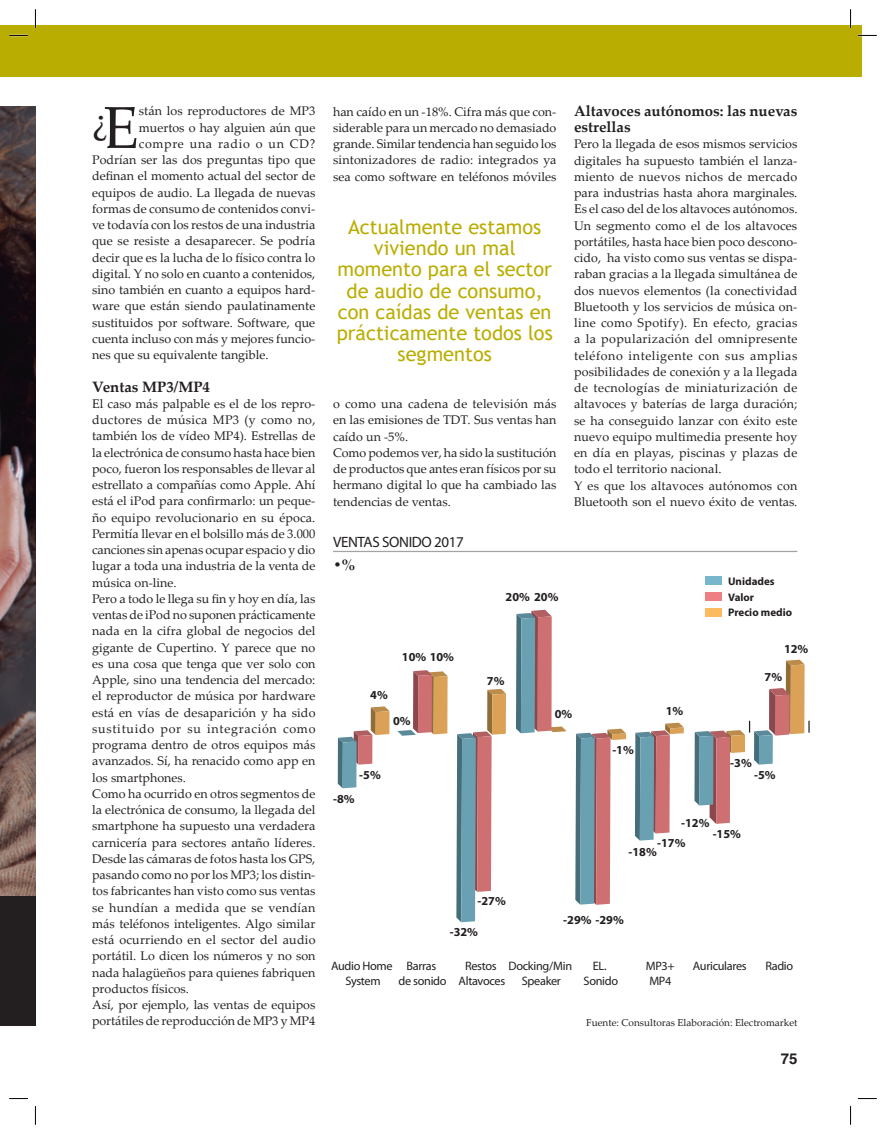
<style>
.page{position:relative;width:886px;height:1134px;background:#fff}
.page>*{position:absolute;margin:0;border:0;box-sizing:border-box;transform-origin:0 0}
.t1{font:59.12px "Palatino Linotype";color:#231f20}
.t2{font:35.88px "Palatino Linotype";color:#231f20}
.t3{font:20px/21.2px "Trebuchet MS";color:#baad01;text-align:center}
.t4{font:700 15px/16.2px "Palatino Linotype";color:#231f20}
.t5{font:15px "Myriad";letter-spacing:-.025em;color:#231f20}
.t6{font:700 15px "Helvetica";color:#231f20}
.t7{font:700 15px "Square 721 BT";color:#231f20}
.t8{font:12.5px/16.2px "Palatino Linotype";color:#231f20}
.t9{font:12.5px "Palatino Linotype";letter-spacing:.05em;color:#231f20}
.t10{font:12.25px/14.8px "Myriad Pro";letter-spacing:-.025em;color:#231f20;text-align:center}
.t11{font:700 12.25px "Myriad Pro";color:#231f20}
.t12{font:700 11px/15.6px "Myriad Pro";color:#231f20}
.t13{font:10px "Palatino Linotype";color:#231f20}
.s1{font-family:"Palatino Linotype"}
</style>
<div class="page">
<div style="left:0;top:25px;width:861px;height:52px;background:#baad01"></div>
<img style="left:0;top:106px;width:35px;height:790px">
<div style="left:0;top:896px;width:35px;height:130px;background:#231f20"></div>
<hr style="left:333px;top:551px;width:464px;height:1px;background:#a1a3a6">
<svg style="left:338px;top:706px;width:51px;height:82px"></svg>
<svg style="left:397px;top:670px;width:51px;height:66px"></svg>
<svg style="left:456px;top:689px;width:50px;height:233px"></svg>
<svg style="left:516px;top:610px;width:51px;height:123px"></svg>
<svg style="left:575px;top:729px;width:51px;height:176px"></svg>
<svg style="left:635px;top:723px;width:49px;height:118px"></svg>
<svg style="left:694px;top:660px;width:115px;height:164px"></svg>
<div style="left:705px;top:577px;width:17px;height:8px;background:#78b6cb"></div>
<div style="left:705px;top:592px;width:17px;height:9px;background:#ed8083"></div>
<div style="left:705px;top:608px;width:17px;height:8px;background:#fcba61"></div>
<svg style="left:9px;top:35px;width:19px;height:1px"></svg>
<svg style="left:858px;top:35px;width:19px;height:1px"></svg>
<svg style="left:9px;top:1098px;width:19px;height:1px"></svg>
<svg style="left:858px;top:1098px;width:19px;height:1px"></svg>
<svg style="left:35px;top:9px;width:1px;height:19px"></svg>
<svg style="left:35px;top:1106px;width:1px;height:19px"></svg>
<svg style="left:850px;top:9px;width:1px;height:19px"></svg>
<svg style="left:850px;top:1106px;width:1px;height:19px"></svg>
<h1 class="t1" style="left:103px;top:86px;width:38px">E</h1>
<p class="t8" style="left:139px;top:102px;width:178px">stán los reproductores de MP3</p>
<h2 class="t2" style="left:92px;top:94px;width:17px">¿</h2>
<p class="t8" style="left:139px;top:119px;width:178px">muertos o hay alguien aún que</p>
<p class="t9" style="left:139px;top:135px;width:178px">compre una radio o un CD?</p>
<p class="t8" style="left:92px;top:151px;width:225px">Podrían ser las dos preguntas tipo que</p>
<p class="t8" style="left:92px;top:167px;width:225px">definan el momento actual del sector de</p>
<p class="t8" style="left:92px;top:184px;width:225px">equipos de audio. La llegada de nuevas</p>
<p class="t8" style="left:92px;top:200px;width:225px">formas de consumo de contenidos convi-</p>
<p class="t8" style="left:92px;top:216px;width:225px">ve todavía con los restos de una industria</p>
<p class="t8" style="left:92px;top:232px;width:225px">que se resiste a desaparecer. Se podría</p>
<p class="t8" style="left:92px;top:249px;width:225px">decir que es la lucha de lo físico contra lo</p>
<p class="t8" style="left:92px;top:265px;width:225px">digital. Y no solo en cuanto a contenidos,</p>
<p class="t8" style="left:92px;top:281px;width:225px">sino también en cuanto a equipos hard-</p>
<p class="t8" style="left:92px;top:297px;width:225px">ware que están siendo paulatinamente</p>
<p class="t8" style="left:92px;top:314px;width:225px">sustituidos por software. Software, que</p>
<p class="t8" style="left:92px;top:330px;width:225px">cuenta incluso con más y mejores funcio-</p>
<p class="t8" style="left:92px;top:346px;width:178px">nes que su equivalente tangible.</p>
<p class="t4" style="left:92px;top:378px;width:119px">Ventas MP3/MP4</p>
<p class="t8" style="left:92px;top:395px;width:225px">El caso más palpable es el de los repro&shy;ductores de música MP3 (y como no, también los de vídeo MP4). Estrellas de la electrónica de consumo hasta hace bien poco, fueron los responsables de llevar al estrellato a compañías como Apple. Ahí está el iPod para confirmarlo: un peque&shy;ño equipo revolucionario en su época.<br>Permitía llevar en el bolsillo más de 3.000 canciones sin apenas ocupar espacio y dio lugar a toda una industria de la venta de música on-line.<br>Pero a todo le llega su fin y hoy en día, las ventas de iPod no suponen prácticamente nada en la cifra global de negocios del gigante de Cupertino. Y parece que no es una cosa que tenga que ver solo con Apple, sino una tendencia del mercado: el reproductor de música por hardware está en vías de desaparición y ha sido sustituido por su integración como programa dentro de otros equipos más avanzados. Sí, ha renacido como app en los smartphones.<br>Como ha ocurrido en otros segmentos de la electrónica de consumo, la llegada del smartphone ha supuesto una verdadera carnicería para sectores antaño líderes.<br>Desde las cámaras de fotos hasta los GPS, pasando como no por los MP3; los distin&shy;tos fabricantes han visto como sus ventas se hundían a medida que se vendían más teléfonos inteligentes. Algo similar está ocurriendo en el sector del audio portátil. Lo dicen los números y no son nada halagüeños para quienes fabriquen productos físicos.<br>Así, por ejemplo, las ventas de equipos portátiles de reproducción de MP3 y MP4</p>
<p class="t8" style="left:333px;top:103px;width:225px;text-align:justify">han caído en un -18%. Cifra más que con&shy;siderable para un mercado no demasiado grande. Similar tendencia han seguido los sintonizadores de radio: integrados ya sea como software en teléfonos móviles</p>
<h3 class="t3" style="left:337px;top:216px;width:217px">Actualmente estamos viviendo un mal momento para el sector de audio de consumo, con caídas de ventas en prácticamente todos los segmentos</h3>
<p class="t8" style="left:333px;top:395px;width:225px">o como una cadena de televisión más en las emisiones de TDT. Sus ventas han caído un -5%.<br>Como podemos ver, ha sido la sustitución de productos que antes eran físicos por su hermano digital lo que ha cambiado las tendencias de ventas.</p>
<p class="t5" style="left:333px;top:535px;width:132px">VENTAS SONIDO 2017</p>
<p class="t7" style="left:333px;top:555px;width:24px">•<span class="s1">%</span></p>
<p class="t11" style="left:370px;top:687px;width:19px">4%</p>
<p class="t11" style="left:402px;top:649px;width:54px">10% 10%</p>
<p class="t11" style="left:506px;top:588px;width:54px">20% 20%</p>
<p class="t11" style="left:487px;top:673px;width:19px">7%</p>
<p class="t4" style="left:574px;top:102px;width:225px">Altavoces autónomos: las nuevas estrellas</p>
<p class="t8" style="left:574px;top:136px;width:225px">Pero la llegada de esos mismos servicios digitales ha supuesto también el lanza&shy;miento de nuevos nichos de mercado para industrias hasta ahora marginales.<br>Es el caso del de los altavoces autónomos.<br>Un segmento como el de los altavoces portátiles, hasta hace bien poco descono&shy;cido, ha visto como sus ventas se dispa&shy;raban gracias a la llegada simultánea de dos nuevos elementos (la conectividad Bluetooth y los servicios de música on&shy;line como Spotify). En efecto, gracias a la popularización del omnipresente teléfono inteligente con sus amplias posibilidades de conexión y a la llegada de tecnologías de miniaturización de altavoces y baterías de larga duración; se ha conseguido lanzar con éxito este nuevo equipo multimedia presente hoy en día en playas, piscinas y plazas de todo el territorio nacional.<br>Y es que los altavoces autónomos con Bluetooth son el nuevo éxito de ventas.</p>
<p class="t12" style="left:728px;top:573px;width:66px">Unidades<br>Valor<br>Precio medio</p>
<p class="t11" style="left:784px;top:641px;width:26px">12%</p>
<p class="t11" style="left:764px;top:669px;width:19px">7%</p>
<p class="t11" style="left:393px;top:713px;width:19px">0%</p>
<p class="t11" style="left:359px;top:767px;width:23px">-5%</p>
<p class="t11" style="left:333px;top:791px;width:23px">-8%</p>
<p class="t11" style="left:477px;top:893px;width:30px">-27%</p>
<p class="t11" style="left:450px;top:924px;width:30px">-32%</p>
<p class="t11" style="left:555px;top:706px;width:19px">0%</p>
<p class="t11" style="left:612px;top:742px;width:23px">-1%</p>
<p class="t11" style="left:666px;top:703px;width:19px">1%</p>
<p class="t11" style="left:681px;top:815px;width:30px">-12%</p>
<p class="t11" style="left:730px;top:755px;width:23px">-3%</p>
<p class="t11" style="left:754px;top:767px;width:23px">-5%</p>
<p class="t11" style="left:657px;top:834px;width:30px">-17%</p>
<p class="t11" style="left:628px;top:843px;width:30px">-18%</p>
<p class="t11" style="left:713px;top:826px;width:30px">-15%</p>
<p class="t11" style="left:563px;top:912px;width:62px">-29% -29%</p>
<p class="t10" style="left:331px;top:958px;width:63px">Audio Home<br>System</p>
<p class="t10" style="left:398px;top:958px;width:50px">Barras<br>de sonido</p>
<p class="t10" style="left:508px;top:958px;width:65px">Docking/Min<br>Speaker</p>
<p class="t10" style="left:459px;top:958px;width:48px">Restos<br>Altavoces</p>
<p class="t10" style="left:583px;top:958px;width:36px">EL.<br>Sonido</p>
<p class="t10" style="left:646px;top:958px;width:31px">MP3+</p>
<p class="t10" style="left:693px;top:958px;width:55px">Auriculares</p>
<p class="t10" style="left:765px;top:958px;width:29px">Radio</p>
<p class="t10" style="left:649px;top:973px;width:24px">MP4</p>
<p class="t13" style="left:586px;top:1016px;width:213px">Fuente: Consultoras Elaboración: Electromarket</p>
<p class="t6" style="left:781px;top:1050px;width:18px">75</p>
</div>
